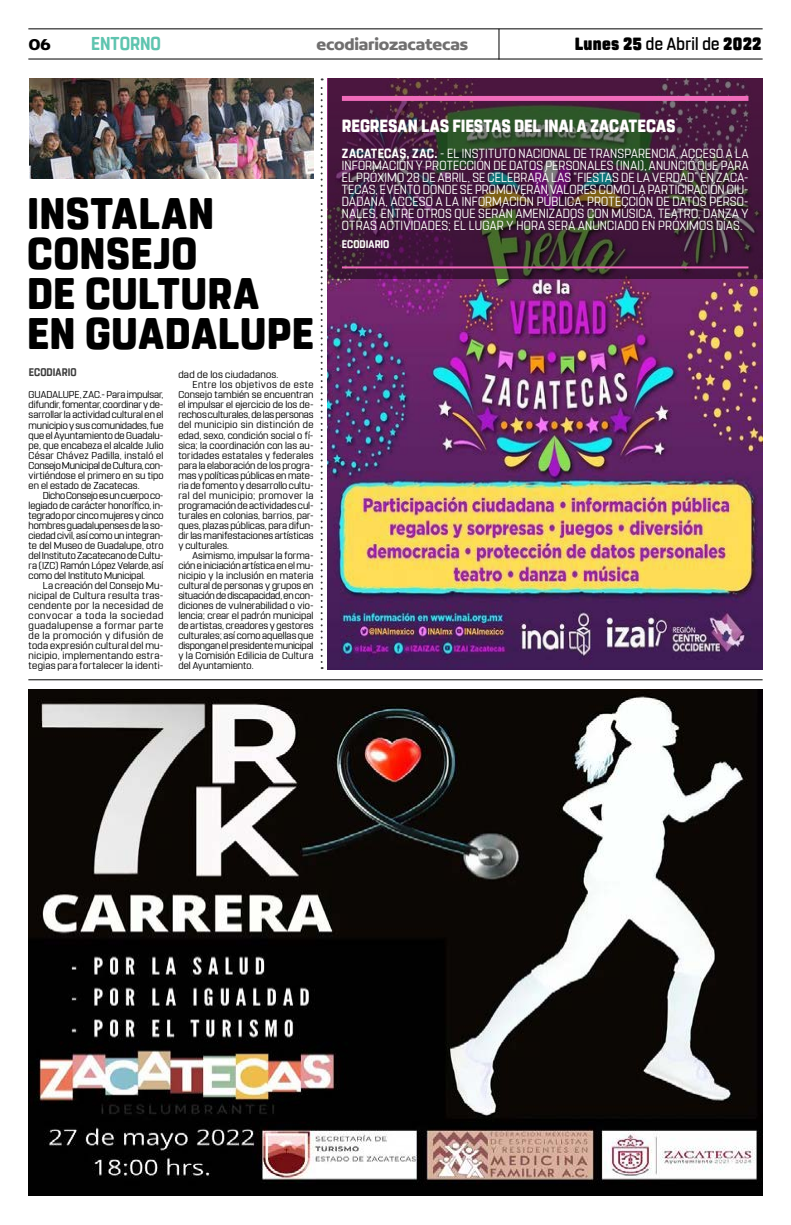
<style>
.page{position:relative;width:791px;height:1225px;background:#fff}
.page>*{position:absolute;margin:0;border:0;box-sizing:border-box;transform-origin:0 0}
.t1{font:800 44px/40px "Rohn Rounded";letter-spacing:.01em;color:#000;scale:.94 1}
.t2{font:700 18.6px "Rohn Rounded";letter-spacing:-.005em;color:#5ec4af;scale:.91 1}
.t3{font:800 17.6px "Rohn Rounded";color:#fffefd;scale:.91 1}
.t4{font:900 17.6px "Rohn Rounded";letter-spacing:.015em;color:#000;scale:.91 1}
.t5{font:700 16.9px "Concord";letter-spacing:-.01em;color:#706f6f}
.t6{font:700 16.9px "Concord";color:#000}
.t7{font:13.2px/12px "Rohn Rounded";letter-spacing:.02em;color:#fffefd;text-align:justify;scale:.91 1}
.t8{font:700 11px "Rohn Rounded";letter-spacing:.005em;color:#3d3d3d;scale:.91 1}
.t9{font:700 11px "Rohn Rounded";letter-spacing:.005em;color:#fffefd;scale:.91 1}
.t10{font:10px/10px "Rohn Rounded";letter-spacing:.005em;color:#000;text-align:justify}
.t11{font:10px "Rohn Rounded";letter-spacing:-.015em;color:#000}
.t12{font:10px "Rohn Rounded";letter-spacing:.045em;color:#000}
.t13{font:10px "Rohn Rounded";letter-spacing:.03em;color:#000}
.t14{font:10px "Rohn Rounded";letter-spacing:.035em;color:#000}
.t15{font:10px "Rohn Rounded";letter-spacing:.025em;color:#000}
.s1{font-weight:500}
.s2{font-weight:700}
</style>
<div class="page">
<hr style="left:28px;top:28px;width:735px;height:1px;background:#000">
<hr style="left:28px;top:59px;width:735px;height:1px;background:#000">
<hr style="left:498px;top:29px;width:1px;height:31px;background:#000">
<svg style="left:321px;top:78px;width:2px;height:591px"></svg>
<img style="left:28px;top:689px;width:735px;height:506px">
<hr style="left:28px;top:679px;width:735px;height:1px;background:#000">
<img style="left:29px;top:78px;width:285px;height:100px">
<img style="left:328px;top:278px;width:435px;height:391px">
<svg style="left:328px;top:78px;width:435px;height:200px;fill:#41163a"></svg>
<div style="left:342px;top:96px;width:406px;height:5px;background:#f06bba"></div>
<hr style="left:342px;top:266px;width:406px;height:2px;background:#f06bba">
<h3 class="t6" style="left:28px;top:34px;width:24px">06</h3>
<h2 class="t2" style="left:91px;top:32px;width:78px">ENTORNO</h2>
<h3 class="t5" style="left:316px;top:34px;width:153px">ecodiariozacatecas</h3>
<h3 class="t4" style="left:575px;top:33px;width:207px">Lunes 25 <span class="s1">de Abril de</span> 2022</h3>
<h1 class="t1" style="left:27px;top:194px;width:306px">INSTALAN<br>CONSEJO<br>DE CULTURA<br>EN GUADALUPE</h1>
<p class="t8" style="left:29px;top:366px;width:54px">ECODIARIO</p>
<p class="t15" style="left:178px;top:369px;width:102px">dad de los ciudadanos.</p>
<p class="t12" style="left:193px;top:379px;width:122px">Entre los objetivos de este</p>
<p class="t10" style="left:178px;top:390px;width:137px">Consejo también se encuentran</p>
<p class="t10" style="left:178px;top:400px;width:137px">el impulsar el ejercicio de los de-</p>
<p class="t10" style="left:178px;top:410px;width:137px">rechos culturales, de las personas</p>
<p class="t14" style="left:178px;top:419px;width:137px">del municipio sin distinción de</p>
<p class="t10" style="left:178px;top:430px;width:137px">edad, sexo, condición social o fí-</p>
<p class="t10" style="left:178px;top:440px;width:137px">sica; la coordinación con las au-</p>
<p class="t13" style="left:178px;top:449px;width:137px">toridades estatales y federales</p>
<p class="t10" style="left:178px;top:460px;width:137px">para la elaboración de los progra-</p>
<p class="t10" style="left:178px;top:470px;width:137px">mas y políticas públicas en mate-</p>
<p class="t10" style="left:178px;top:480px;width:137px">ria de fomento y desarrollo cultu-</p>
<p class="t12" style="left:178px;top:489px;width:137px">ral del municipio; promover la</p>
<p class="t10" style="left:178px;top:500px;width:137px">programación de actividades cul-</p>
<p class="t10" style="left:178px;top:510px;width:137px">turales en colonias, barrios, par-</p>
<p class="t10" style="left:178px;top:520px;width:137px">ques, plazas públicas, para difun-</p>
<p class="t10" style="left:178px;top:530px;width:137px">dir las manifestaciones artísticas</p>
<p class="t10" style="left:178px;top:540px;width:52px">y culturales.</p>
<p class="t10" style="left:193px;top:550px;width:122px">Asimismo, impulsar la forma-</p>
<p class="t10" style="left:178px;top:560px;width:137px">ción e iniciación artística en el mu-</p>
<p class="t10" style="left:178px;top:570px;width:137px">nicipio y la inclusión en materia</p>
<p class="t10" style="left:178px;top:580px;width:137px">cultural de personas y grupos en</p>
<p class="t11" style="left:178px;top:589px;width:137px">situación de discapacidad, en con-</p>
<p class="t10" style="left:178px;top:600px;width:137px">diciones de vulnerabilidad o vio-</p>
<p class="t10" style="left:178px;top:610px;width:137px">lencia; crear el padrón municipal</p>
<p class="t10" style="left:178px;top:620px;width:137px">de artistas, creadores y gestores</p>
<p class="t10" style="left:178px;top:630px;width:137px">culturales; así como aquellas que</p>
<p class="t11" style="left:178px;top:639px;width:137px">dispongan el presidente municipal</p>
<p class="t10" style="left:178px;top:650px;width:137px">y la Comisión Edilicia de Cultura</p>
<p class="t10" style="left:178px;top:660px;width:77px">del Ayuntamiento.</p>
<p class="t10" style="left:29px;top:390px;width:136px">GUADALUPE, ZAC.- Para impulsar, difundir, fomentar, coordinar y de&shy;sarrollar la actividad cultural en el municipio y sus comunidades, fue que el Ayuntamiento de Guadalu&shy;pe, que encabeza el alcalde Julio César Chávez Padilla, instaló el Consejo Municipal de Cultura, con&shy;virtiéndose el primero en su tipo en el estado de Zacatecas.</p>
<p class="t10" style="left:29px;top:490px;width:136px;text-indent:14px">Dicho Consejo es un cuerpo co&shy;legiado de carácter honorífico, in&shy;tegrado por cinco mujeres y cinco hombres guadalupenses de la so&shy;ciedad civil, así como un integran&shy;te del Museo de Guadalupe, otro del Instituto Zacatecano de Cultu&shy;ra (IZC) Ramón López Velarde, así como del Instituto Municipal.</p>
<p class="t10" style="left:29px;top:580px;width:136px;text-indent:14px">La creación del Consejo Mu&shy;nicipal de Cultura resulta tras&shy;cendente por la necesidad de convocar a toda la sociedad guadalupense a formar parte de la promoción y difusión de toda expresión cultural del mu&shy;nicipio, implementando estra&shy;tegias para fortalecer la identi-</p>
<h3 class="t3" style="left:342px;top:116px;width:368px">REGRESAN LAS FIESTAS DEL INAI A ZACATECAS</h3>
<p class="t7" style="left:342px;top:147px;width:448px"><span class="s2">ZACATECAS, ZAC.</span> - EL INSTITUTO NACIONAL DE TRANSPARENCIA, ACCESO A LA INFORMACIÓN Y PROTECCIÓN DE DATOS PERSONALES (INAI), ANUNCIÓ QUE PARA EL PRÓXIMO 28 DE ABRIL, SE CELEBRARÁ LAS “FIESTAS DE LA VERDAD” EN ZACA-TECAS, EVENTO DONDE SE PROMOVERÁN VALORES COMO LA PARTICIPACIÓN CIU-DADANA, ACCESO A LA INFORMACIÓN PÚBLICA, PROTECCIÓN DE DATOS PERSO-NALES, ENTRE OTROS QUE SERÁN AMENIZADOS CON MÚSICA, TEATRO, DANZA Y OTRAS ACTIVIDADES; EL LUGAR Y HORA SERÁ ANUNCIADO EN PRÓXIMOS DÍAS.</p>
<p class="t9" style="left:342px;top:238px;width:54px">ECODIARIO</p>
</div>
